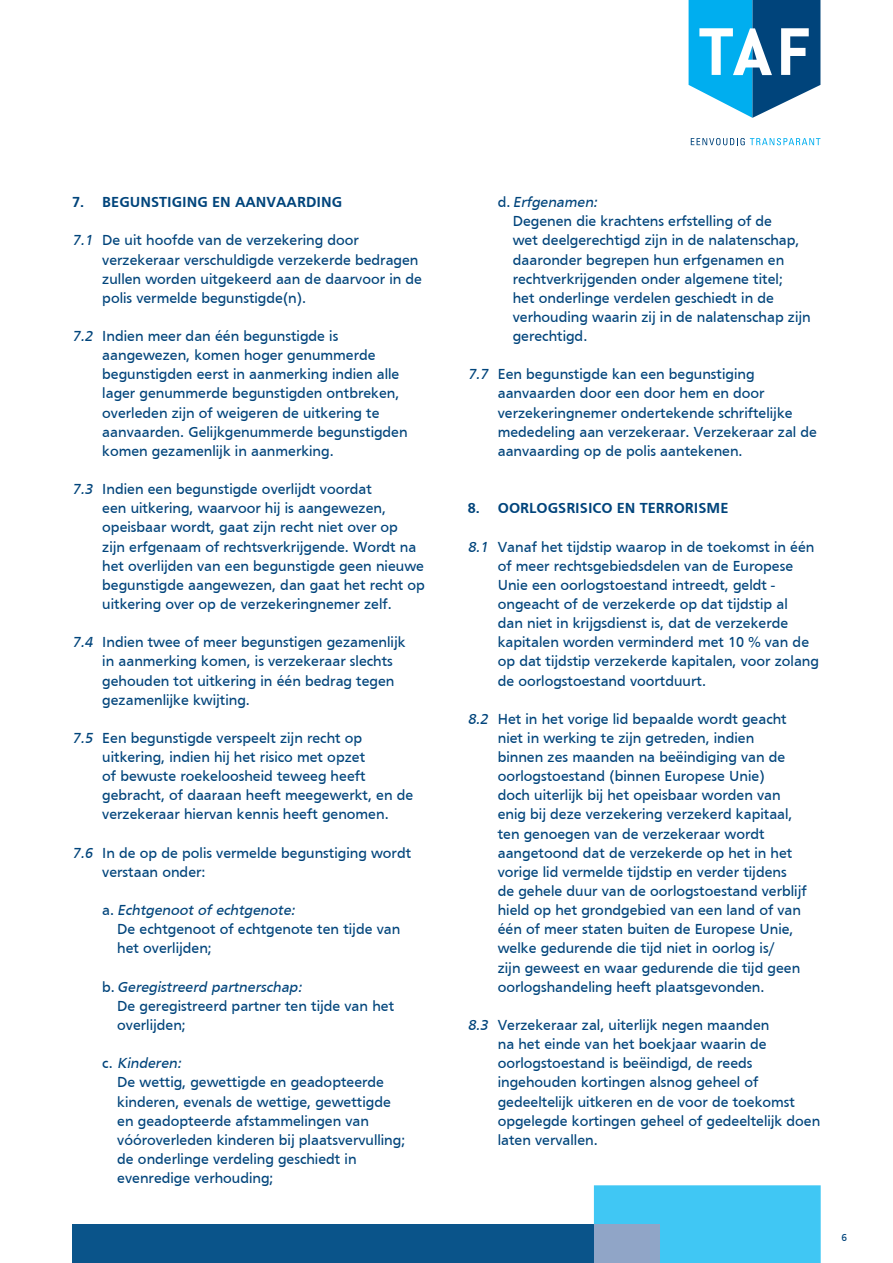
<style>
.page{position:relative;width:893px;height:1263px;background:#fff}
.page>*{position:absolute;margin:0;border:0;box-sizing:border-box;transform-origin:0 0}
.t1{font:15px/19.2px "Frutiger";color:#00447b}
.t2{font:700 15px "Frutiger";color:#00447b}
.t3{font:10.5px "Frutiger";color:#00447b}
.s1{font-style:italic}
</style>
<div class="page">
<svg style="left:691px;top:138px;width:129px;height:7px"></svg>
<svg style="left:689px;top:0;width:131px;height:118px"></svg>
<div style="left:72px;top:1225px;width:522px;height:38px;background:#0a548a"></div>
<div style="left:594px;top:1185px;width:227px;height:78px;background:#40c7f4"></div>
<div style="left:594px;top:1225px;width:65px;height:38px;background:#90a5c7"></div>
<p class="t2" style="left:72px;top:193px;width:271px">7. BEGUNSTIGING EN AANVAARDING</p>
<p class="t1" style="left:102px;top:231px;width:321px;text-indent:-30px"><span class="s1">7.1</span> De uit hoofde van de verzekering door verzekeraar verschuldigde verzekerde bedragen zullen worden uitgekeerd aan de daarvoor in de polis vermelde begunstigde(n).</p>
<p class="t1" style="left:102px;top:326px;width:307px;text-indent:-30px"><span class="s1">7.2</span> Indien meer dan één begunstigde is aangewezen, komen hoger genummerde begunstigden eerst in aanmerking indien alle lager genummerde begunstigden ontbreken, overleden zijn of weigeren de uitkering te aanvaarden. Gelijkgenummerde begunstigden komen gezamenlijk in aanmerking.</p>
<p class="t1" style="left:102px;top:479px;width:324px;text-indent:-30px"><span class="s1">7.3</span> Indien een begunstigde overlijdt voordat<br>een uitkering, waarvoor hij is aangewezen, opeisbaar wordt, gaat zijn recht niet over op<br>zijn erfgenaam of rechtsverkrijgende. Wordt na het overlijden van een begunstigde geen nieuwe begunstigde aangewezen, dan gaat het recht op uitkering over op de verzekeringnemer zelf.</p>
<p class="t1" style="left:102px;top:632px;width:305px;text-indent:-30px"><span class="s1">7.4</span> Indien twee of meer begunstigen gezamenlijk in aanmerking komen, is verzekeraar slechts gehouden tot uitkering in één bedrag tegen gezamenlijke kwijting.</p>
<p class="t1" style="left:102px;top:728px;width:313px;text-indent:-30px"><span class="s1">7.5</span> Een begunstigde verspeelt zijn recht op uitkering, indien hij het risico met opzet<br>of bewuste roekeloosheid teweeg heeft gebracht, of daaraan heeft meegewerkt, en de verzekeraar hiervan kennis heeft genomen.</p>
<p class="t1" style="left:102px;top:843px;width:310px;text-indent:-30px"><span class="s1">7.6</span> In de op de polis vermelde begunstiging wordt verstaan onder:</p>
<p class="t1" style="left:117px;top:900px;width:284px;text-indent:-15px">a . <span class="s1">Echtgenoot of echtgenote:<br></span>De echtgenoot of echtgenote ten tijde van het overlijden;</p>
<p class="t1" style="left:117px;top:977px;width:278px;text-indent:-15px">b . <span class="s1">Geregistreerd partnerschap:<br></span>De geregistreerd partner ten tijde van het overlijden;</p>
<p class="t1" style="left:117px;top:1053px;width:290px;text-indent:-15px">c . <span class="s1">Kinderen:<br></span>De wettig, gewettigde en geadopteerde kinderen, evenals de wettige, gewettigde en geadopteerde afstammelingen van vóóroverleden kinderen bij plaatsvervulling; de onderlinge verdeling geschiedt in evenredige verhouding;</p>
<p class="t1" style="left:513px;top:192px;width:300px;text-indent:-15px">d . <span class="s1">Erfgenamen:<br></span>Degenen die krachtens erfstelling of de<br>wet deelgerechtigd zijn in de nalatenschap, daaronder begrepen hun erfgenamen en rechtverkrijgenden onder algemene titel;<br>het onderlinge verdelen geschiedt in de verhouding waarin zij in de nalatenschap zijn gerechtigd.</p>
<p class="t1" style="left:498px;top:365px;width:321px;text-indent:-30px"><span class="s1">7.7</span> Een begunstigde kan een begunstiging aanvaarden door een door hem en door verzekeringnemer ondertekende schriftelijke mededeling aan verzekeraar. Verzekeraar zal de aanvaarding op de polis aantekenen.</p>
<p class="t2" style="left:468px;top:500px;width:262px">8. OORLOGSRISICO EN TERRORISME</p>
<p class="t1" style="left:498px;top:537px;width:323px;text-indent:-30px"><span class="s1">8.1</span> Vanaf het tijdstip waarop in de toekomst in één of meer rechtsgebiedsdelen van de Europese Unie een oorlogstoestand intreedt, geldt - ongeacht of de verzekerde op dat tijdstip al<br>dan niet in krijgsdienst is, dat de verzekerde kapitalen worden verminderd met 10 % van de op dat tijdstip verzekerde kapitalen, voor zolang de oorlogstoestand voortduurt.</p>
<p class="t1" style="left:498px;top:709px;width:310px;text-indent:-30px"><span class="s1">8.2</span> Het in het vorige lid bepaalde wordt geacht niet in werking te zijn getreden, indien<br>binnen zes maanden na beëindiging van de oorlogstoestand (binnen Europese Unie)<br>doch uiterlijk bij het opeisbaar worden van enig bij deze verzekering verzekerd kapitaal, ten genoegen van de verzekeraar wordt aangetoond dat de verzekerde op het in het vorige lid vermelde tijdstip en verder tijdens de gehele duur van de oorlogstoestand verblijf hield op het grondgebied van een land of van één of meer staten buiten de Europese Unie, welke gedurende die tijd niet in oorlog is/<br>zijn geweest en waar gedurende die tijd geen oorlogshandeling heeft plaatsgevonden.</p>
<p class="t1" style="left:498px;top:1015px;width:324px;text-indent:-30px"><span class="s1">8.3</span> Verzekeraar zal, uiterlijk negen maanden<br>na het einde van het boekjaar waarin de oorlogstoestand is beëindigd, de reeds ingehouden kortingen alsnog geheel of gedeeltelijk uitkeren en de voor de toekomst opgelegde kortingen geheel of gedeeltelijk doen laten vervallen.</p>
<p class="t3" style="left:842px;top:1232px;width:7px">6</p>
</div>
